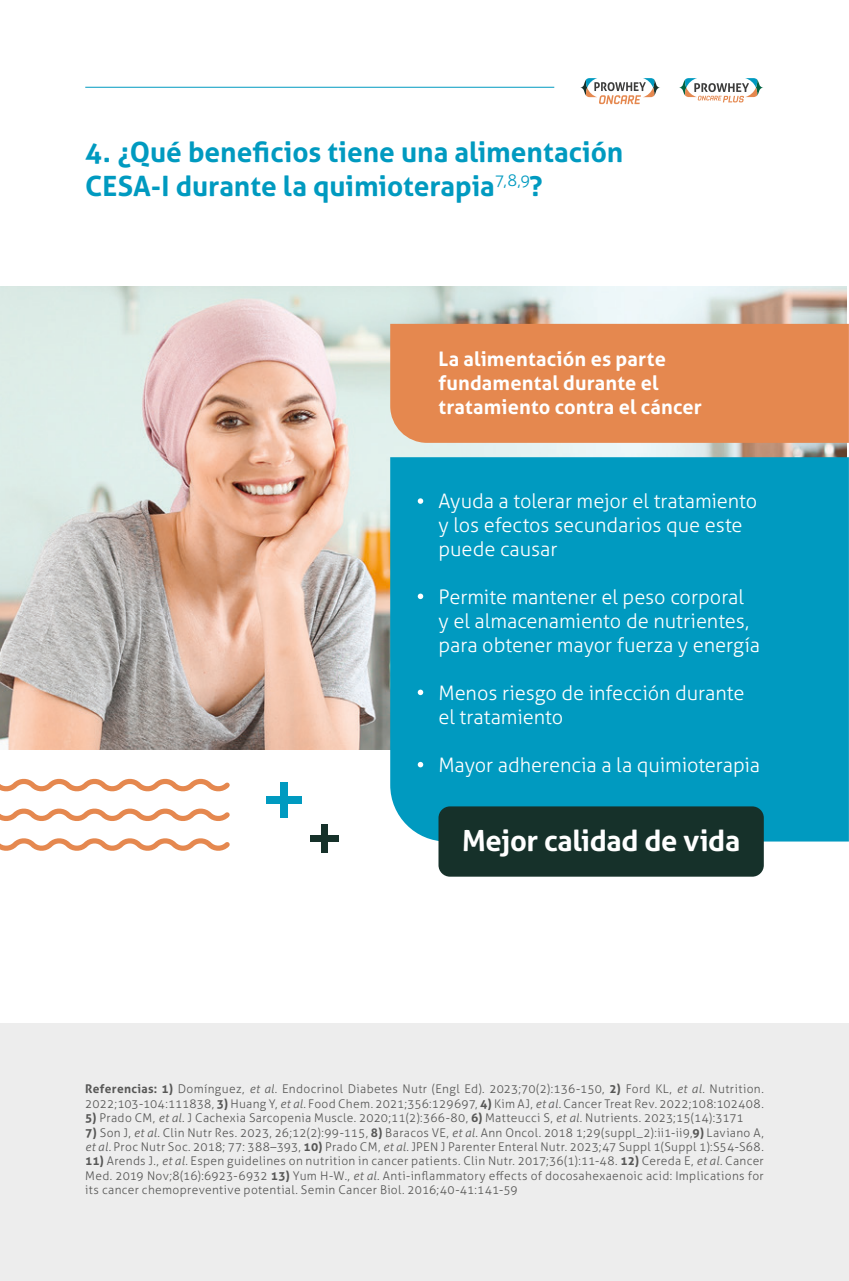
<style>
.page{position:relative;width:849px;height:1281px;background:#fff}
.page>*{position:absolute;margin:0;border:0;box-sizing:border-box;transform-origin:0 0}
.t1{font:700 29.2px "Aller";letter-spacing:-.01em;color:#fff}
.t2{font:700 28px/33.6px "Aller";color:#009ac0}
.t3{font:300 20px/24px "Aller";letter-spacing:-.005em;color:#fff}
.t4{font:700 20px/24px "Aller";letter-spacing:.01em;color:#fff}
.t5{font:300 12px/14.4px "Aller";letter-spacing:.025em;color:#575756}
.s1{font-weight:700}
.s2{font-style:italic}
</style>
<div class="page">
<hr style="left:85px;top:87px;width:469px;height:1px;background:#009ac0">
<svg style="left:580px;top:78px;width:80px;height:26px"></svg>
<svg style="left:679px;top:78px;width:84px;height:24px"></svg>
<div style="left:0;top:1023px;width:849px;height:258px;background:#ededed"></div>
<img style="left:0;top:286px;width:846px;height:464px">
<div style="left:390px;top:324px;width:459px;height:119px;background:#e5884f"></div>
<div style="left:390px;top:457px;width:459px;height:384px;background:#009ac0"></div>
<svg style="left:418px;top:498px;width:5px;height:6px"></svg>
<svg style="left:418px;top:593px;width:5px;height:6px"></svg>
<svg style="left:418px;top:689px;width:5px;height:6px"></svg>
<svg style="left:418px;top:762px;width:5px;height:5px"></svg>
<div style="left:280px;top:782px;width:7px;height:36px;background:#009ac0"></div>
<div style="left:266px;top:796px;width:35px;height:8px;background:#009ac0"></div>
<div style="left:321px;top:824px;width:6px;height:29px;background:#16312a"></div>
<div style="left:310px;top:835px;width:29px;height:6px;background:#16312a"></div>
<svg style="left:0;top:778px;width:230px;height:73px"></svg>
<div style="left:438px;top:806px;width:326px;height:70px;background:#16312a;border-radius:11px"></div>
<h2 class="t2" style="left:85px;top:135px;width:539px">4. ¿Qué beneficios tiene una alimentación<br>CESA-I durante la quimioterapia<sup>7,8,9</sup>?</h2>
<h3 class="t4" style="left:438px;top:346px;width:265px">La alimentación es parte fundamental durante el tratamiento contra el cáncer</h3>
<h3 class="t3" style="left:438px;top:489px;width:320px">Ayuda a tolerar mejor el tratamiento y los efectos secundarios que este puede causar</h3>
<h3 class="t3" style="left:438px;top:585px;width:323px">Permite mantener el peso corporal<br>y el almacenamiento de nutrientes, para obtener mayor fuerza y energía</h3>
<h3 class="t3" style="left:438px;top:681px;width:307px">Menos riesgo de infección durante el tratamiento</h3>
<h3 class="t3" style="left:438px;top:753px;width:323px">Mayor adherencia a la quimioterapia</h3>
<h1 class="t1" style="left:462px;top:822px;width:280px">Mejor calidad de vida</h1>
<p class="t5" style="left:85px;top:1082px;width:680px"><span class="s1">Referencias: 1)</span> Domínguez, <span class="s2">et al.</span> Endocrinol Diabetes Nutr (Engl Ed). 2023;70(2):136-150, <span class="s1">2)</span> Ford KL, <span class="s2">et al.</span> Nutrition.<br>2022;103-104:111838, <span class="s1">3)</span> Huang Y, <span class="s2">et al.</span> Food Chem. 2021;356:129697, <span class="s1">4)</span> Kim AJ, <span class="s2">et al.</span> Cancer Treat Rev. 2022;108:102408.</p>
<p class="t5" style="left:85px;top:1111px;width:660px"><span class="s1">5)</span> Prado CM, <span class="s2">et al.</span> J Cachexia Sarcopenia Muscle. 2020;11(2):366-80, <span class="s1">6)</span> Matteucci S, <span class="s2">et al.</span> Nutrients. 2023;15(14):3171</p>
<p class="t5" style="left:85px;top:1125px;width:680px"><span class="s1">7)</span> Son J, <span class="s2">et al.</span> Clin Nutr Res. 2023, 26;12(2):99-115, <span class="s1">8)</span> Baracos VE, <span class="s2">et al.</span> Ann Oncol. 2018 1;29(suppl_2):ii1-ii9,<span class="s1">9)</span> Laviano A, <span class="s2">et al.</span> Proc Nutr Soc. 2018; 77: 388–393, <span class="s1">10)</span> Prado CM, <span class="s2">et al.</span> JPEN J Parenter Enteral Nutr. 2023;47 Suppl 1(Suppl 1):S54-S68.</p>
<p class="t5" style="left:85px;top:1154px;width:680px;text-align:justify"><span class="s1">11)</span> Arends J., <span class="s2">et al.</span> Espen guidelines on nutrition in cancer patients. Clin Nutr. 2017;36(1):11-48. <span class="s1">12)</span> Cereda E, <span class="s2">et al.</span> Cancer Med. 2019 Nov;8(16):6923-6932 <span class="s1">13)</span> Yum H-W., <span class="s2">et al.</span> Anti-inflammatory effects of docosahexaenoic acid: Implications for its cancer chemopreventive potential. Semin Cancer Biol. 2016;40-41:141-59</p>
</div>
